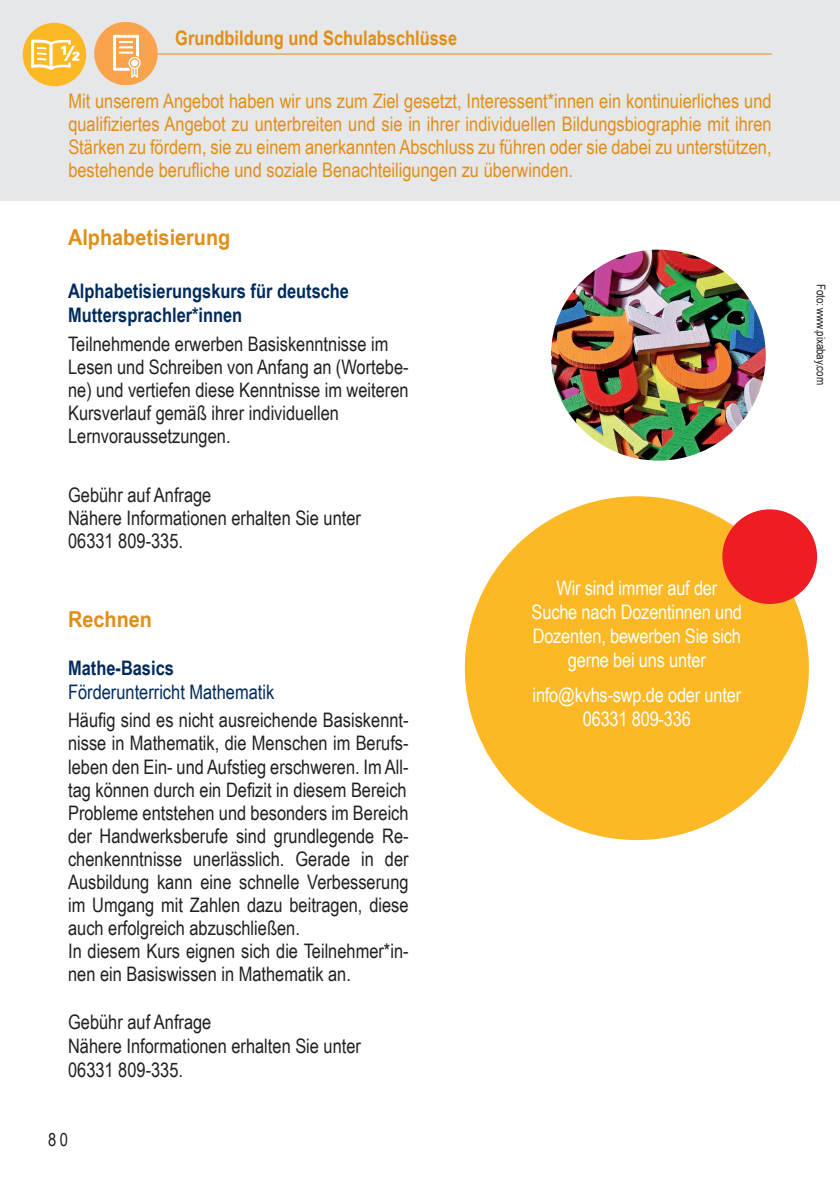
<style>
.page{position:relative;width:840px;height:1191px;background:#fff}
.page>*{position:absolute;margin:0;border:0;box-sizing:border-box;transform-origin:0 0}
.t1{font:700 22px "Arial Narrow";color:#e18e17;scale:1.1 1}
.t2{font:20px/23px "Arial Narrow";color:#231f20}
.t3{font:20px/23px "Arial Narrow";color:#e18e17;text-align:justify}
.t4{font:20px/24px "Arial Narrow";letter-spacing:-.01em;color:#fff;text-align:center}
.t5{font:700 20px/24px "Arial Narrow";color:#002a5c}
.t6{font:700 20px "Arial Narrow";color:#e18e17}
.t7{font:20px "Arial Narrow";color:#002a5c}
.t8{font:18px "Arial Narrow";color:#231f20}
.t9{font:12px "Arial Narrow";letter-spacing:-.01em;color:#231f20}
</style>
<div class="page">
<div style="left:0;top:0;width:839px;height:200px;background:#e6e7e9"></div>
<div style="left:464px;top:496px;width:344px;height:344px;background:#fcb825;border-radius:50%"></div>
<div style="left:722px;top:509px;width:94px;height:95px;background:#ee1d23;border-radius:50%"></div>
<img style="left:551px;top:250px;width:214px;height:210px">
<div style="left:23px;top:23px;width:63px;height:63px;background:#fcb825;border-radius:50%"></div>
<svg style="left:31px;top:40px;width:48px;height:30px"></svg>
<div style="left:94px;top:22px;width:64px;height:63px;background:#f9a44d;border-radius:50%"></div>
<svg style="left:113px;top:35px;width:28px;height:43px"></svg>
<hr style="left:158px;top:54px;width:613px;height:1px;background:#e18e17">
<p class="t6" style="left:175px;top:23px;width:283px">Grundbildung und Schulabschlüsse</p>
<p class="t3" style="left:68px;top:88px;width:704px">Mit unserem Angebot haben wir uns zum Ziel gesetzt, Interessent*innen ein kontinuierliches und qualifiziertes Angebot zu unterbreiten und sie in ihrer individuellen Bildungsbiographie mit ihren Stärken zu fördern, sie zu einem anerkannten Abschluss zu führen oder sie dabei zu unterstützen, bestehende berufliche und soziale Benachteiligungen zu überwinden.</p>
<p class="t1" style="left:68px;top:220px;width:149px">Alphabetisierung</p>
<p class="t5" style="left:68px;top:278px;width:282px">Alphabetisierungskurs für deutsche<br>Muttersprachler*innen</p>
<p class="t2" style="left:68px;top:332px;width:342px">Teilnehmende erwerben Basiskenntnisse im Lesen und Schreiben von Anfang an (Wortebe&shy;ne) und vertiefen diese Kenntnisse im weiteren Kursverlauf gemäß ihrer individuellen Lernvoraussetzungen.</p>
<p class="t2" style="left:68px;top:482px;width:294px">Gebühr auf Anfrage<br>Nähere Informationen erhalten Sie unter<br>06331 809-335.</p>
<p class="t1" style="left:68px;top:602px;width:78px">Rechnen</p>
<p class="t5" style="left:68px;top:655px;width:107px">Mathe-Basics</p>
<p class="t7" style="left:68px;top:677px;width:207px">Förderunterricht Mathematik</p>
<p class="t2" style="left:68px;top:708px;width:342px">Häufig sind es nicht ausreichende Basiskennt&shy;nisse in Mathematik, die Menschen im Berufs&shy;leben den Ein- und Aufstieg erschweren. Im All&shy;tag können durch ein Defizit in diesem Bereich Probleme entstehen und besonders im Bereich der Handwerksberufe sind grundlegende Re&shy;chenkenntnisse unerlässlich. Gerade in der Ausbildung kann eine schnelle Verbesserung im Umgang mit Zahlen dazu beitragen, diese auch erfolgreich abzuschließen.<br>In diesem Kurs eignen sich die Teilnehmer*in&shy;nen ein Basiswissen in Mathematik an.</p>
<p class="t2" style="left:68px;top:1008px;width:294px;line-height:24px">Gebühr auf Anfrage<br>Nähere Informationen erhalten Sie unter<br>06331 809-335.</p>
<p class="t8" style="left:48px;top:1126px;width:21px">80</p>
<p class="t4" style="left:531px;top:575px;width:212px">Wir sind immer auf der<br>Suche nach Dozentinnen und<br>Dozenten, bewerben Sie sich gerne bei uns unter</p>
<p class="t4" style="left:532px;top:682px;width:210px">info@kvhs-swp.de oder unter<br>06331 809-336</p>
<p class="t9" style="left:829px;top:283px;width:103px;rotate:90deg">Foto: www.pixabay.com</p>
</div>
